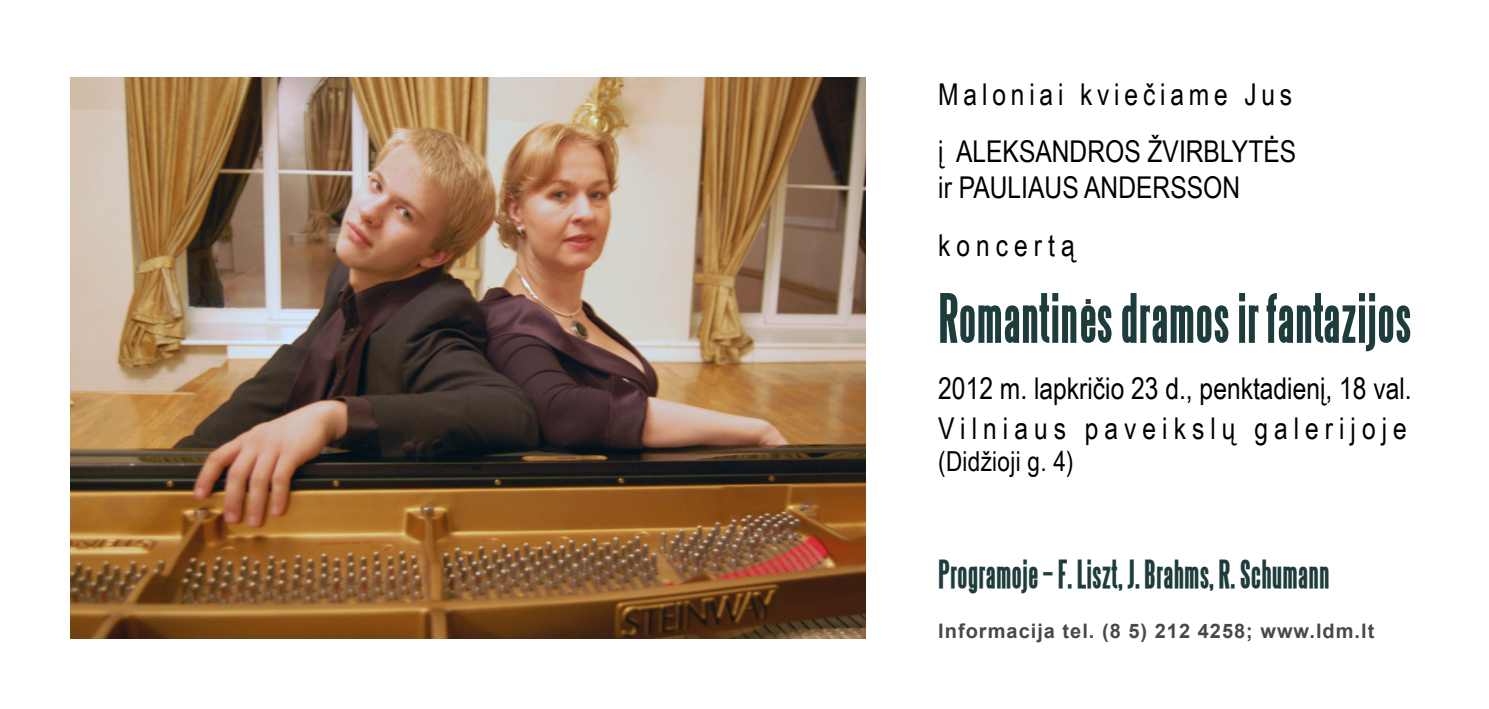
<style>
.page{position:relative;width:1489px;height:709px;background:#fff}
.page>*{position:absolute;margin:0;border:0;box-sizing:border-box;transform-origin:0 0}
.t1{font:700 60px "Steelfish";color:#1e3c3c}
.t2{font:700 35px "Steelfish";color:#1e3c3c}
.t3{font:30px/57.2px "Arial Narrow";color:#000}
.t4{font:27.5px "Arial Narrow";letter-spacing:.01em;color:#000}
.t5{font:700 20px "Arial";letter-spacing:.05em;color:#484848}
</style>
<div class="page">
<img style="left:71px;top:78px;width:794px;height:560px">
<p class="t3" style="left:938px;top:65px;width:359px">Maloniai kviečiame Jus į ALEKSANDROS ŽVIRBLYTĖS</p>
<p class="t3" style="left:938px;top:158px;width:303px">ir PAULIAUS ANDERSSON koncertą</p>
<h1 class="t1" style="left:938px;top:284px;width:475px">Romantinės dramos ir fantazijos</h1>
<p class="t3" style="left:938px;top:368px;width:475px;line-height:39.5px">2012 m. lapkričio 23 d., penktadienį, 18 val.<br>Vilniaus paveikslų galerijoje</p>
<p class="t4" style="left:938px;top:441px;width:137px">(Didžioji g. 4)</p>
<p class="t2" style="left:938px;top:554px;width:393px">Programoje – F. Liszt, J. Brahms, R. Schumann</p>
<p class="t5" style="left:938px;top:618px;width:437px">Informacija tel. (8 5) 212 4258; www.ldm.lt</p>
</div>
